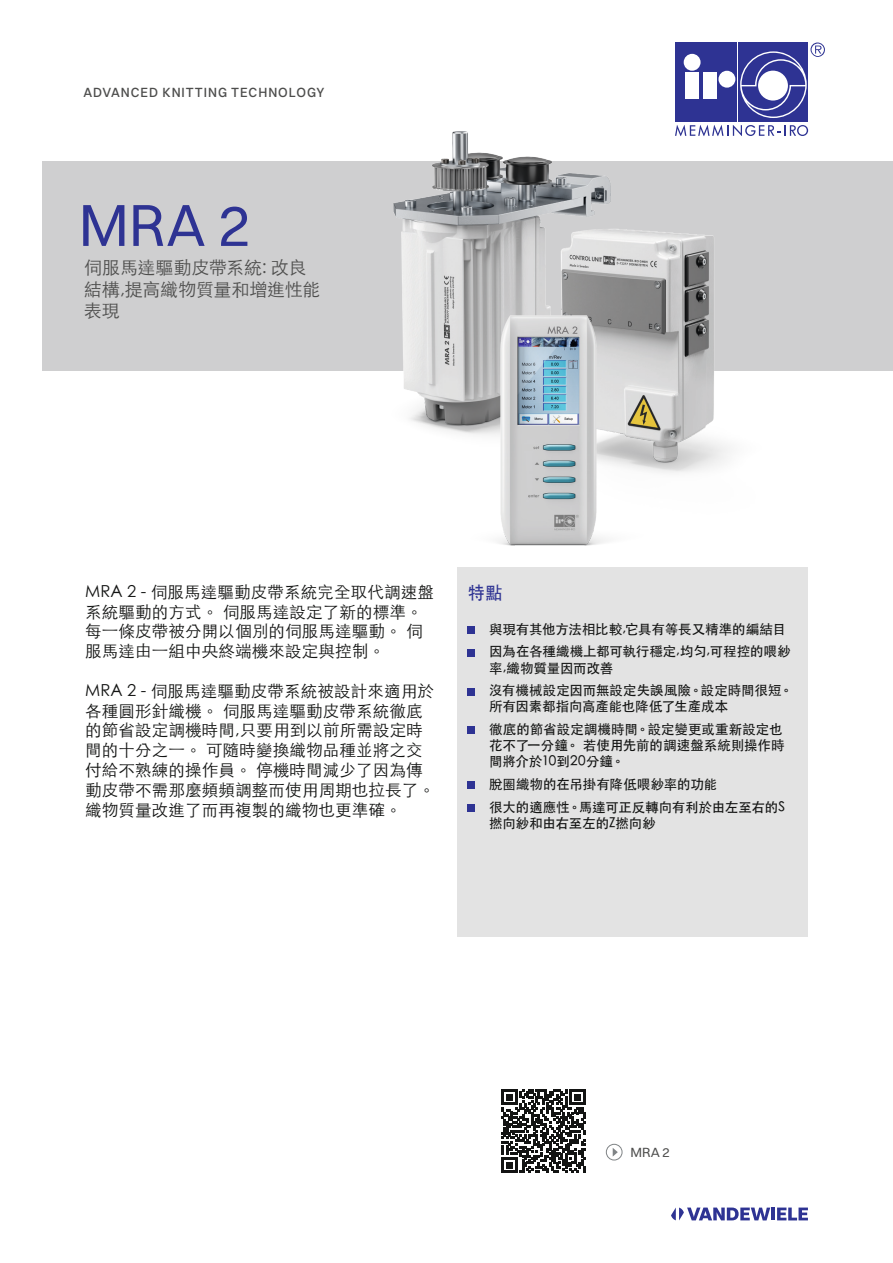
<style>
.page{position:relative;width:893px;height:1263px;background:#fff}
.page>*{position:absolute;margin:0;border:0;box-sizing:border-box;transform-origin:0 0}
.t1{font:60px "Switzer";color:#2e3393}
.t2{font:300 18px/21.6px "ST Heiti TC";letter-spacing:-.01em;color:#4d4d4c}
.t3{font:500 18px "ST Heiti TC";color:#2e3393;scale:.95 1}
.t4{font:300 16.5px/19.8px "ST Heiti TC";letter-spacing:.01em;color:#131413}
.t5{font:500 13.5px/22.6px "ST Heiti TC";letter-spacing:-.005em;color:#131413}
.t6{font:500 13.5px "Switzer";letter-spacing:.075em;color:#4d4d4c;scale:.95 1}
.t7{font:13.5px "Switzer";color:#4d4d4c}
</style>
<div class="page">
<div style="left:675px;top:43px;width:62px;height:79px;background:#2e3393"></div>
<div style="left:738px;top:43px;width:70px;height:79px;background:#2e3393"></div>
<svg style="left:698px;top:125px;width:110px;height:11px"></svg>
<div style="left:685px;top:72px;width:14px;height:26px;background:#fff"></div>
<div style="left:703px;top:72px;width:14px;height:26px;background:#fff"></div>
<div style="left:684px;top:54px;width:17px;height:17px;background:#fff;border-radius:50%"></div>
<div style="left:718px;top:71px;width:17px;height:17px;background:#fff;border-radius:50%"></div>
<svg style="left:740px;top:43px;width:85px;height:75px"></svg>
<div style="left:758px;top:71px;width:30px;height:30px;background:#fff;border-radius:50%"></div>
<hr style="left:771px;top:1207px;width:4px;height:13px;background:#2e3393">
<svg style="left:777px;top:1207px;width:31px;height:13px"></svg>
<svg style="left:671px;top:1207px;width:99px;height:13px"></svg>
<div style="left:43px;top:162px;width:850px;height:209px;background:#cfcfd0"></div>
<svg style="left:501px;top:1089px;width:84px;height:84px"></svg>
<div style="left:606px;top:1144px;width:16px;height:16px;border:1px solid #808486;border-radius:50%"></div>
<svg style="left:613px;top:1148px;width:5px;height:8px"></svg>
<img style="left:342px;top:125px;width:355px;height:296px">
<img style="left:520px;top:192px;width:210px;height:280px">
<img style="left:413px;top:281px;width:270px;height:265px">
<div style="left:457px;top:567px;width:351px;height:369px;background:#e3e3e3"></div>
<div style="left:468px;top:627px;width:7px;height:7px;background:#2e3393"></div>
<div style="left:468px;top:649px;width:7px;height:7px;background:#2e3393"></div>
<div style="left:468px;top:688px;width:7px;height:7px;background:#2e3393"></div>
<div style="left:468px;top:727px;width:7px;height:7px;background:#2e3393"></div>
<div style="left:468px;top:782px;width:7px;height:7px;background:#2e3393"></div>
<div style="left:468px;top:804px;width:7px;height:7px;background:#2e3393"></div>
<p class="t6" style="left:83px;top:84px;width:255px">ADVANCED KNITTING TECHNOLOGY</p>
<h1 class="t1" style="left:79px;top:189px;width:174px">MRA 2</h1>
<p class="t2" style="left:84px;top:255px;width:238px">伺服馬達驅動皮帶系統: 改良結構,提高織物質量和增進性能表現</p>
<p class="t4" style="left:85px;top:580px;width:350px">MRA 2 - 伺服馬達驅動皮帶系統完全取代調速盤系統驅動的方式。 伺服馬達設定了新的標準。每一條皮帶被分開以個別的伺服馬達驅動。 伺服馬達由一組中央終端機來設定與控制。</p>
<p class="t4" style="left:85px;top:679px;width:351px">MRA 2 - 伺服馬達驅動皮帶系統被設計來適用於各種圓形針織機。 伺服馬達驅動皮帶系統徹底的節省設定調機時間,只要用到以前所需設定時間的十分之一。 可隨時變換織物品種並將之交付給不熟練的操作員。 停機時間減少了因為傳動皮帶不需那麼頻頻調整而使用周期也拉長了。織物質量改進了而再複製的織物也更準確。</p>
<p class="t3" style="left:468px;top:583px;width:38px">特點</p>
<p class="t5" style="left:489px;top:617px;width:303px">與現有其他方法相比較,它具有等長又精準的編結目因為在各種織機上都可執行穩定,均勻,可程控的喂紗</p>
<p class="t5" style="left:489px;top:656px;width:305px">率,織物質量因而改善<br>沒有機械設定因而無設定失誤風險。設定時間很短。</p>
<p class="t5" style="left:489px;top:695px;width:295px">所有因素都指向高產能也降低了生產成本<br>徹底的節省設定調機時間。設定變更或重新設定也</p>
<p class="t5" style="left:489px;top:737px;width:297px;line-height:16.2px">花不了一分鐘。若使用先前的調速盤系統則操作時間將介於10到20分鐘。</p>
<p class="t5" style="left:489px;top:772px;width:298px">脫圈織物的在吊掛有降低喂紗率的功能<br>很大的適應性。馬達可正反轉向有利於由左至右的S</p>
<p class="t5" style="left:489px;top:811px;width:168px">撚向紗和由右至左的Z撚向紗</p>
<p class="t7" style="left:631px;top:1144px;width:41px">MRA 2</p>
</div>
